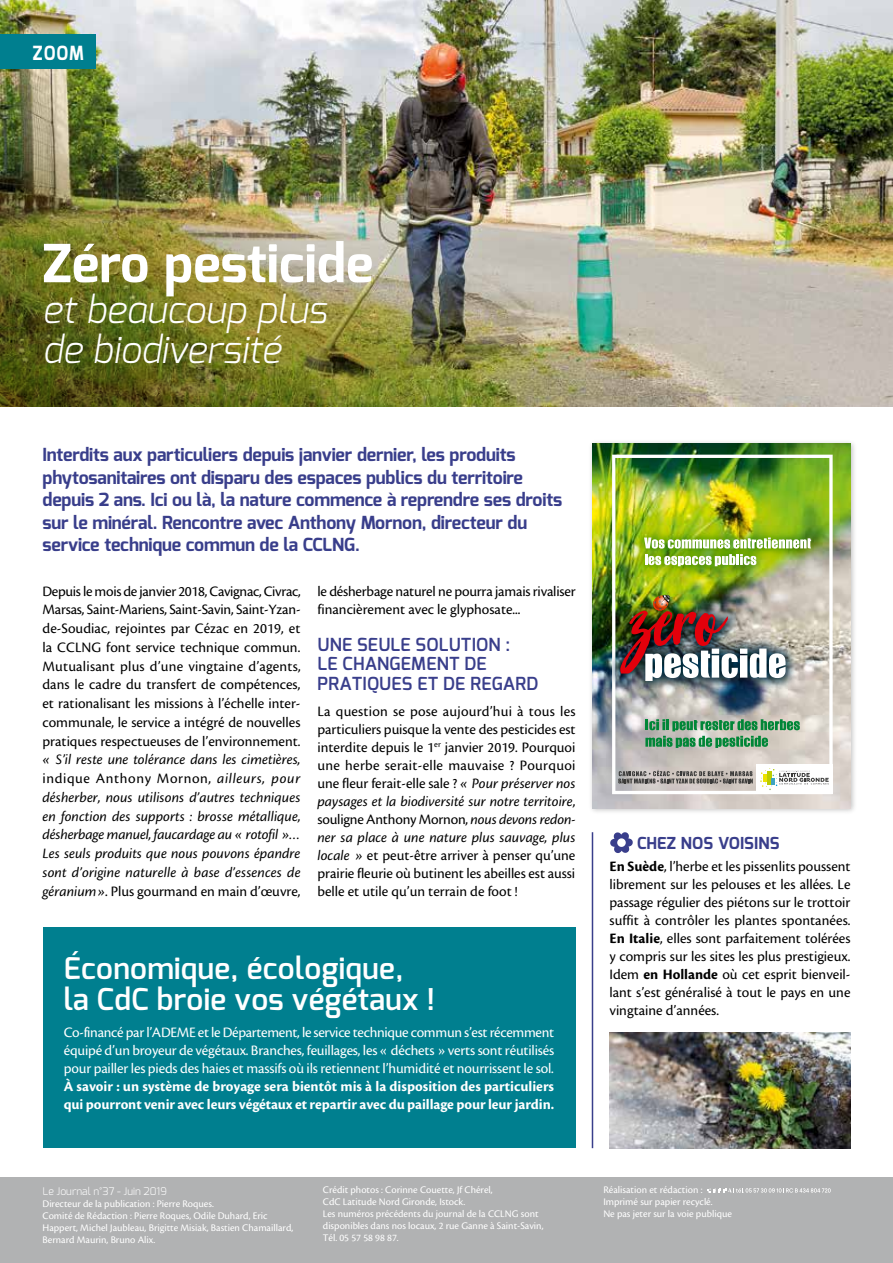
<style>
.page{position:relative;width:893px;height:1263px;background:#fff}
.page>*{position:absolute;margin:0;border:0;box-sizing:border-box;transform-origin:0 0}
.t1{font:700 52.5px "Exo";color:#fff}
.t2{font:italic 300 37.5px/40.5px "Exo";color:#fff}
.t3{font:600 30px/31.5px "Exo";letter-spacing:.01em;color:#fff}
.t4{font:700 19.5px "Exo";color:#fff;scale:.9 1}
.t5{font:700 18px/22.5px "Exo";letter-spacing:-.01em;color:#393e8b}
.t6{font:600 18px/19.5px "Exo";letter-spacing:.01em;color:#393e8b}
.t7{font:700 16.5px "Exo";letter-spacing:.01em;color:#393e8b}
.t8{font:15px/18px "Cronos Pro";color:#000;text-align:justify}
.t9{font:italic 15px/18.8px "Cronos Pro";letter-spacing:.005em;color:#000;text-align:justify}
.t10{font:15px/18px "Cronos Pro";letter-spacing:-.01em;color:#fff;text-align:justify}
.t11{font:700 15px/18px "Cronos Pro";letter-spacing:-.005em;color:#fff}
.t12{font:10.5px/12px "Cronos Pro";color:#fff}
.t13{font:300 10.5px "Exo";color:#fff}
.s1{font-style:italic}
.s2{font-style:normal}
.s3{font-weight:700}
</style>
<div class="page">
<img style="left:0;top:0;width:893px;height:85px">
<img style="left:0;top:85px;width:893px;height:321px">
<div style="left:0;top:35px;width:95px;height:34px;background:#007f8f"></div>
<div style="left:0;top:1178px;width:893px;height:85px;background:#b1b2b3"></div>
<svg style="left:708px;top:1188px;width:123px;height:5px"></svg>
<div style="left:43px;top:927px;width:532px;height:221px;background:#007f8f"></div>
<hr style="left:592px;top:832px;width:1px;height:316px;background:#393e8b">
<img style="left:609px;top:1032px;width:241px;height:116px">
<div style="left:588px;top:439px;width:269px;height:376px;background:#000;opacity:.25"></div>
<img style="left:592px;top:443px;width:258px;height:365px">
<img style="left:612px;top:455px;width:221px;height:339px">
<div style="left:756px;top:764px;width:77px;height:30px;background:#fff"></div>
<svg style="left:760px;top:768px;width:69px;height:22px"></svg>
<svg style="left:645px;top:719px;width:155px;height:29px;background:#7cac89"></svg>
<img style="left:631px;top:634px;width:169px;height:61px">
<img style="left:606px;top:598px;width:137px;height:92px">
<img style="left:632px;top:526px;width:185px;height:52px">
<svg style="left:618px;top:770px;width:135px;height:13px;background:#908b88"></svg>
<img style="left:644px;top:537px;width:167px;height:29px">
<img style="left:620px;top:592px;width:166px;height:89px">
<svg style="left:610px;top:832px;width:23px;height:21px"></svg>
<div style="left:617px;top:838px;width:9px;height:9px;background:#fff;border-radius:50%"></div>
<h3 class="t4" style="left:33px;top:41px;width:58px">ZOOM</h3>
<h1 class="t1" style="left:43px;top:230px;width:332px">Zéro pesticide</h1>
<h2 class="t2" style="left:43px;top:289px;width:286px">et beaucoup plus de biodiversité</h2>
<p class="t5" style="left:43px;top:444px;width:521px">Interdits aux particuliers depuis janvier dernier, les produits phytosanitaires ont disparu des espaces publics du territoire depuis 2 ans. Ici ou là, la nature commence à reprendre ses droits sur le minéral. Rencontre avec Anthony Mornon, directeur du service technique commun de la CCLNG.</p>
<p class="t8" style="left:317px;top:582px;width:260px">le désherbage naturel ne pourra jamais rivaliser financièrement avec le glyphosate...</p>
<p class="t6" style="left:317px;top:634px;width:222px">UNE SEULE SOLUTION :<br>LE CHANGEMENT DE<br>PRATIQUES ET DE REGARD</p>
<p class="t8" style="left:317px;top:702px;width:260px">La question se pose aujourd’hui à tous les particuliers puisque la vente des pesticides est interdite depuis le 1<sup>er</sup> janvier 2019. Pourquoi une herbe serait-elle mauvaise ? Pourquoi une fleur ferait-elle sale ? <span class="s1">« Pour préserver nos paysages et la biodiversité sur notre territoire</span>, souligne Anthony Mornon, <span class="s1">nous devons redon&shy;ner sa place à une nature plus sauvage, plus locale »</span> et peut-être arriver à penser qu’une prairie fleurie où butinent les abeilles est aussi belle et utile qu’un terrain de foot !</p>
<p class="t8" style="left:43px;top:582px;width:260px;line-height:18.8px">Depuis le mois de janvier 2018, Cavignac, Civrac, Marsas, Saint-Mariens, Saint-Savin, Saint-Yzan&shy;de-Soudiac, rejointes par Cézac en 2019, et la CCLNG font service technique commun.<br>Mutualisant plus d’une vingtaine d’agents, dans le cadre du transfert de compétences, et rationalisant les missions à l’échelle inter&shy;communale, le service a intégré de nouvelles pratiques respectueuses de l’environnement.</p>
<p class="t9" style="left:43px;top:750px;width:260px">« S’il reste une tolérance dans les cimetières, <span class="s2">indique Anthony Mornon,</span> ailleurs, pour désherber, nous utilisons d’autres techniques en fonction des supports : brosse métallique, désherbage manuel, faucardage au « rotofil »… Les seuls produits que nous pouvons épandre sont d’origine naturelle à base d’essences de géranium»<span class="s2">. Plus gourmand en main d’œuvre,</span></p>
<h3 class="t3" style="left:64px;top:952px;width:373px">Économique, écologique, la CdC broie vos végétaux !</h3>
<p class="t10" style="left:64px;top:1023px;width:492px">Co-financé par l’ADEME et le Département, le service technique commun s’est récemment équipé d’un broyeur de végétaux. Branches, feuillages, les « déchets » verts sont réutilisés pour pailler les pieds des haies et massifs où ils retiennent l’humidité et nourrissent le sol.</p>
<p class="t11" style="left:64px;top:1077px;width:492px">À savoir : un système de broyage sera bientôt mis à la disposition des particuliers qui pourront venir avec leurs végétaux et repartir avec du paillage pour leur jardin.</p>
<p class="t7" style="left:637px;top:832px;width:144px">CHEZ NOS VOISINS</p>
<p class="t8" style="left:609px;top:857px;width:243px"><span class="s3">En Suède</span>, l’herbe et les pissenlits poussent librement sur les pelouses et les allées. Le passage régulier des piétons sur le trottoir suffit à contrôler les plantes spontanées.<br><span class="s3">En Italie</span>, elles sont parfaitement tolérées y compris sur les sites les plus prestigieux.<br>Idem <span class="s3">en Hollande</span> où cet esprit bienveil&shy;lant s’est généralisé à tout le pays en une vingtaine d’années.</p>
<p class="t13" style="left:43px;top:1185px;width:126px">Le Journal n°37 - Juin 2019</p>
<p class="t12" style="left:43px;top:1198px;width:252px">Directeur de la publication : Pierre Roques.<br>Comité de Rédaction : Pierre Roques, Odile Duhard, Eric Happert, Michel Jaubleau, Brigitte Misiak, Bastien Chamaillard, Bernard Maurin, Bruno Alix.</p>
<p class="t12" style="left:323px;top:1184px;width:222px">Crédit photos : Corinne Couette, Jf Chérel,<br>CdC Latitude Nord Gironde, Istock.<br>Les numéros précédents du journal de la CCLNG sont disponibles dans nos locaux, 2 rue Ganne à Saint-Savin, Tél. 05 57 58 98 87.</p>
<p class="t12" style="left:603px;top:1184px;width:130px">Réalisation et rédaction :<br>Imprimé sur papier recyclé.<br>Ne pas jeter sur la voie publique</p>
</div>
